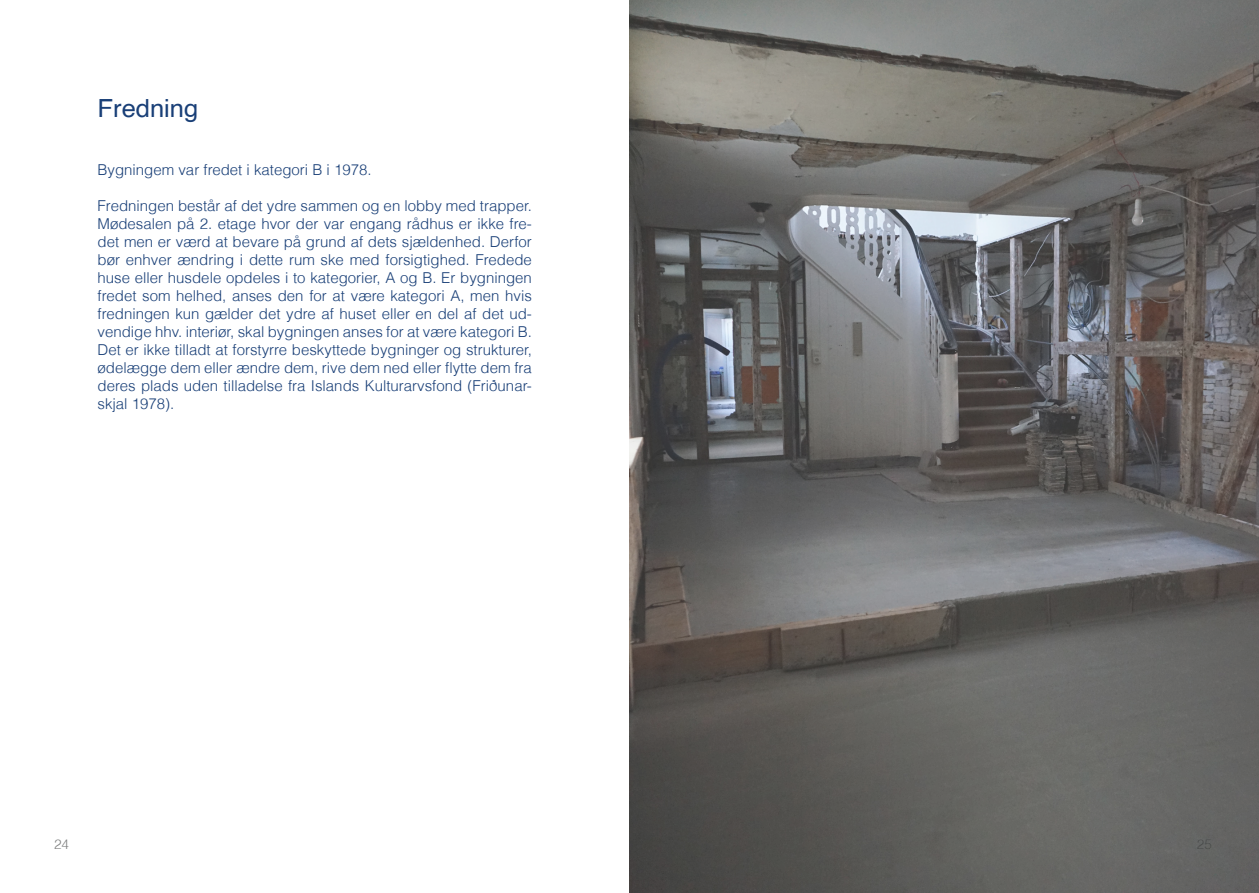
<style>
.page{position:relative;width:1259px;height:893px;background:#fff}
.page>*{position:absolute;margin:0;border:0;box-sizing:border-box;transform-origin:0 0}
.t1{font:25.05px "Helvetica";color:#193f77}
.t2{font:300 15px/18px "Helvetica";color:#193f77;text-align:justify}
.t3{font:300 13.5px "Helvetica";color:#7f8080}
</style>
<div class="page">
<img style="left:629px;top:0;width:630px;height:893px">
<p class="t1" style="left:98px;top:89px;width:102px">Fredning</p>
<p class="t2" style="left:98px;top:160px;width:275px">Bygningem var fredet i kategori B i 1978.</p>
<p class="t2" style="left:98px;top:196px;width:436px">Fredningen består af det ydre sammen og en lobby med trapper.<br>Mødesalen på 2. etage hvor der var engang rådhus er ikke fre&shy;det men er værd at bevare på grund af dets sjældenhed. Derfor bør enhver ændring i dette rum ske med forsigtighed. Fredede huse eller husdele opdeles i to kategorier, A og B. Er bygningen fredet som helhed, anses den for at være kategori A, men hvis fredningen kun gælder det ydre af huset eller en del af det ud&shy;vendige hhv. interiør, skal bygningen anses for at være kategori B.<br>Det er ikke tilladt at forstyrre beskyttede bygninger og strukturer, ødelægge dem eller ændre dem, rive dem ned eller flytte dem fra deres plads uden tilladelse fra Islands Kulturarvsfond (Friðunar&shy;skjal 1978).</p>
<p class="t3" style="left:54px;top:836px;width:17px">24</p>
</div>
